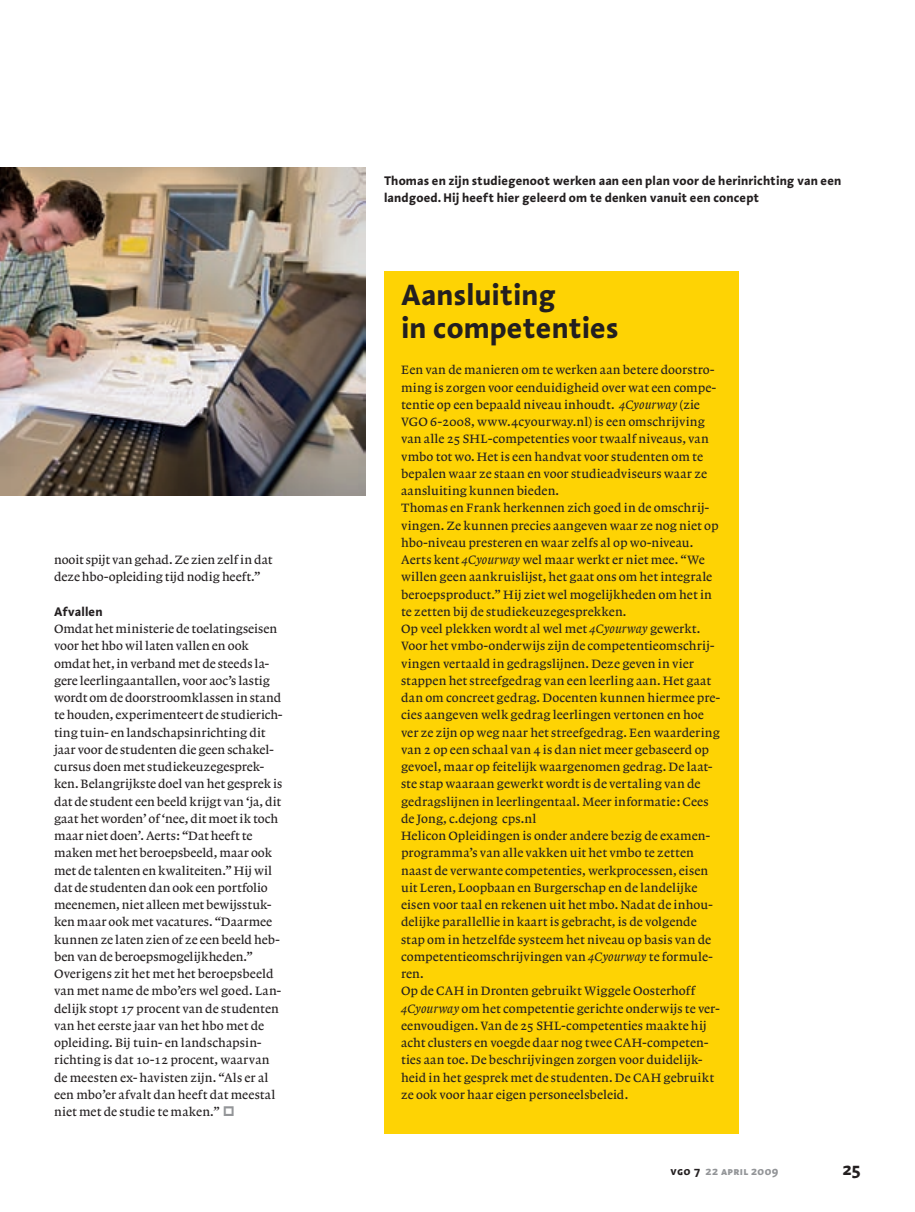
<style>
.page{position:relative;width:915px;height:1212px;background:#fff}
.page>*{position:absolute;margin:0;border:0;box-sizing:border-box;transform-origin:0 0}
.t1{font:700 30px/33px "Linotype Aroma";color:#231f20}
.t2{font:700 18px "Linotype Aroma";color:#231f20}
.t3{font:500 12.75px/17.2px "Lexicon No 1 Roman A";letter-spacing:.005em;color:#231f20}
.t4{font:700 12.75px/17.2px "Linotype Aroma";letter-spacing:.01em;color:#231f20}
.t5{font:700 12px "Linotype Aroma SC";letter-spacing:.025em;color:#939598}
.s1{font-family:"Lexicon No 1 Italic A"}
.s2{color:#231f20}
</style>
<div class="page">
<img style="left:0;top:167px;width:366px;height:328px">
<div style="left:384px;top:271px;width:354px;height:862px;background:#fed304"></div>
<p class="t3" style="left:54px;top:551px;width:220px">nooit spijt van gehad. Ze zien zelf in dat deze hbo-opleiding tijd nodig heeft.”</p>
<p class="t4" style="left:54px;top:602px;width:50px">Afvallen</p>
<p class="t3" style="left:54px;top:620px;width:230px">Omdat het ministerie de toelatingseisen voor het hbo wil laten vallen en ook omdat het, in verband met de steeds la&shy;gere leerlingaantallen, voor aoc’s lastig wordt om de doorstroomklassen in stand te houden, experimenteert de studierich&shy;ting tuin- en landschapsinrichting dit jaar voor de studenten die geen schakel&shy;cursus doen met studiekeuzegesprek&shy;ken. Belangrijkste doel van het gesprek is dat de student een beeld krijgt van ‘ja, dit gaat het worden’ of ‘nee, dit moet ik toch maar niet doen’. Aerts: “Dat heeft te maken met het beroepsbeeld, maar ook met de talenten en kwaliteiten.” Hij wil dat de studenten dan ook een portfolio meenemen, niet alleen met bewijsstuk&shy;ken maar ook met vacatures. “Daarmee kunnen ze laten zien of ze een beeld heb&shy;ben van de beroepsmogelijkheden.” Overigens zit het met het beroepsbeeld van met name de mbo’ers wel goed. Lan&shy;delijk stopt 17 procent van de studenten van het eerste jaar van het hbo met de opleiding. Bij tuin- en landschapsin&shy;richting is dat 10-12 procent, waarvan de meesten ex- havisten zijn. “Als er al een mbo’er afvalt dan heeft dat meestal niet met de studie te maken.”</p>
<p class="t4" style="left:384px;top:171px;width:458px">Thomas en zijn studiegenoot werken aan een plan voor de herinrichting van een landgoed. Hij heeft hier geleerd om te denken vanuit een concept</p>
<h1 class="t1" style="left:401px;top:277px;width:219px">Aansluiting<br>in competenties</h1>
<p class="t3" style="left:401px;top:361px;width:320px">Een van de manieren om te werken aan betere doorstro&shy;ming is zorgen voor eenduidigheid over wat een compe&shy;tentie op een bepaald niveau inhoudt. <span class="s1">4Cyourway</span> (zie VGO 6-2008, www.4cyourway.nl) is een omschrijving van alle 25 SHL-competenties voor twaalf niveaus, van vmbo tot wo. Het is een handvat voor studenten om te bepalen waar ze staan en voor studieadviseurs waar ze aansluiting kunnen bieden.<br>Thomas en Frank herkennen zich goed in de omschrij&shy;vingen. Ze kunnen precies aangeven waar ze nog niet op hbo-niveau presteren en waar zelfs al op wo-niveau.<br>Aerts kent <span class="s1">4Cyourway</span> wel maar werkt er niet mee. “We willen geen aankruislijst, het gaat ons om het integrale beroepsproduct.” Hij ziet wel mogelijkheden om het in te zetten bij de studiekeuzegesprekken.<br>Op veel plekken wordt al wel met <span class="s1">4Cyourway</span> gewerkt.<br>Voor het vmbo-onderwijs zijn de competentieomschrij&shy;vingen vertaald in gedragslijnen. Deze geven in vier stappen het streefgedrag van een leerling aan. Het gaat dan om concreet gedrag. Docenten kunnen hiermee pre&shy;cies aangeven welk gedrag leerlingen vertonen en hoe ver ze zijn op weg naar het streefgedrag. Een waardering van 2 op een schaal van 4 is dan niet meer gebaseerd op gevoel, maar op feitelijk waargenomen gedrag. De laat&shy;ste stap waaraan gewerkt wordt is de vertaling van de gedragslijnen in leerlingentaal. Meer informatie: Cees de Jong, c.dejong@cps.nl<br>Helicon Opleidingen is onder andere bezig de examen&shy;programma’s van alle vakken uit het vmbo te zetten naast de verwante competenties, werkprocessen, eisen uit Leren, Loopbaan en Burgerschap en de landelijke eisen voor taal en rekenen uit het mbo. Nadat de inhou&shy;delijke parallellie in kaart is gebracht, is de volgende stap om in hetzelfde systeem het niveau op basis van de competentieomschrijvingen van <span class="s1">4Cyourway</span> te formule&shy;ren.<br>Op de CAH in Dronten gebruikt Wiggele Oosterhoff <span class="s1">4Cyourway</span> om het competentie gerichte onderwijs te ver&shy;eenvoudigen. Van de 25 SHL-competenties maakte hij acht clusters en voegde daar nog twee CAH-competen&shy;ties aan toe. De beschrijvingen zorgen voor duidelijk&shy;heid in het gesprek met de studenten. De CAH gebruikt ze ook voor haar eigen personeelsbeleid.</p>
<p class="t5" style="left:670px;top:1163px;width:109px"><span class="s2">vgo 7</span> 22 april 2009</p>
<h2 class="t2" style="left:841px;top:1156px;width:20px">25</h2>
</div>
